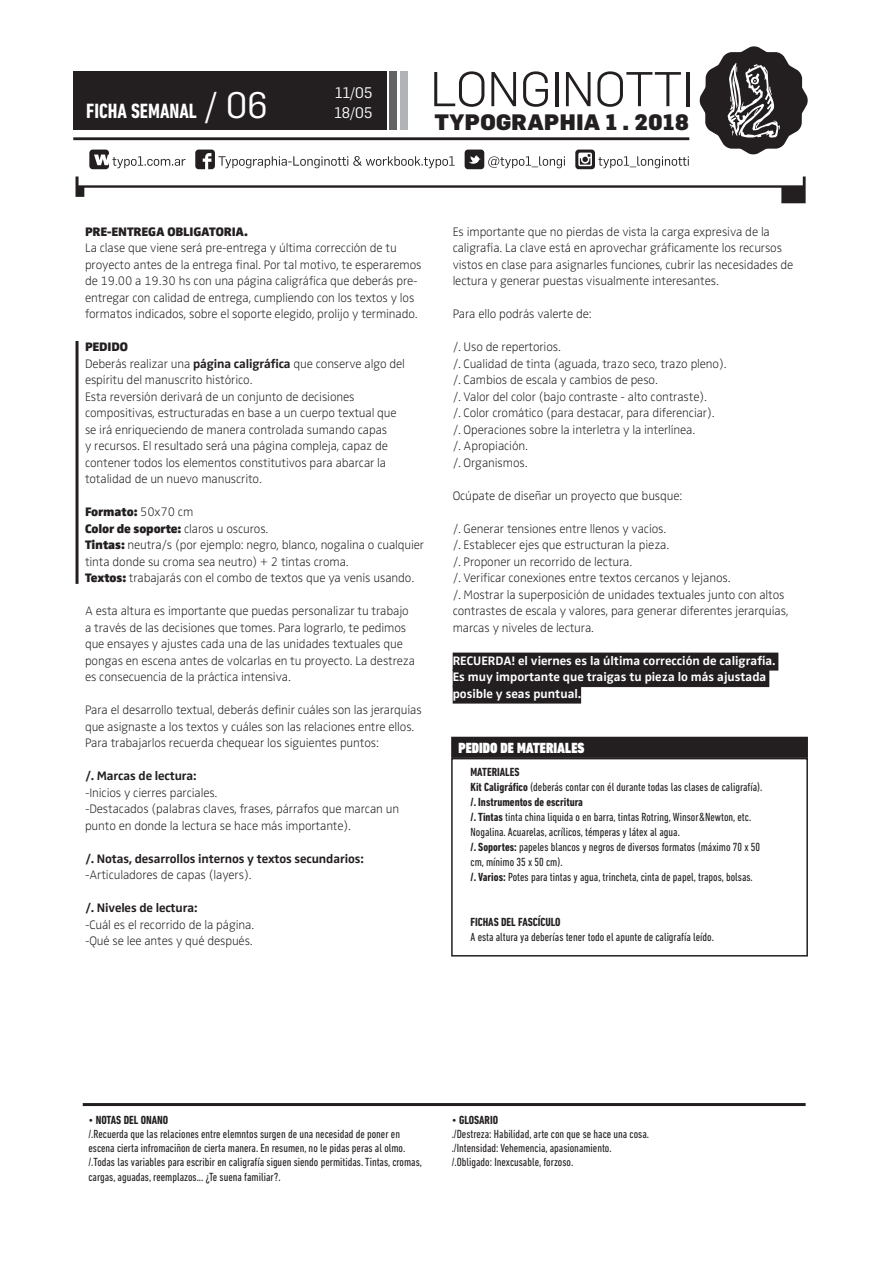
<style>
.page{position:relative;width:893px;height:1263px;background:#fff}
.page>*{position:absolute;margin:0;border:0;box-sizing:border-box;transform-origin:0 0}
.t1{font:900 21.9px "Flama";letter-spacing:.02em;color:#231f20}
.Materiales_texto{font:700 condensed 21px "DIN Next LT Pro";color:#fff}
.t2{font:900 condensed 15px "DIN Next LT Pro";color:#fff}
.Pedido_titulo{font:15px "Flama";color:#fff}
.Materiales_texto-2{font:12.75px/16.5px "Zwo w 1";letter-spacing:-.01em;color:#231f20}
.Materiales_texto-3{font:12.75px/16.5px "Zwo w 6";color:#fff}
.Materiales_texto-4{font:12.75px/16.5px "Zwo w 6";letter-spacing:-.01em;color:#231f20}
.Materiales_texto-5{font:12.75px "Zwo w 8";letter-spacing:-.01em;color:#231f20}
.Materiales_texto-6{font:condensed 12px/14.2px "DIN Next LT Pro";color:#231f20}
.Materiales_texto-7{font:700 condensed 12px "DIN Next LT Pro";color:#231f20}
.s1{font-family:"Flama";font-weight:400;font-stretch:normal;font-size:36.15px}
.s2{font-family:"Zwo w 6"}
.s3{font-family:"Zwo w 1"}
.s4{font-family:"Zwo w 8"}
.s5{font-weight:700}
.s6{font-weight:400}
</style>
<div class="page">
<div style="left:74px;top:71px;width:313px;height:59px;background:#231f20"></div>
<div style="left:389px;top:71px;width:8px;height:59px;background:#636366"></div>
<div style="left:400px;top:71px;width:8px;height:59px;background:#b2b3b7"></div>
<svg style="left:699px;top:46px;width:109px;height:109px"></svg>
<svg style="left:434px;top:71px;width:50px;height:36px"></svg>
<svg style="left:491px;top:72px;width:25px;height:34px"></svg>
<svg style="left:523px;top:71px;width:25px;height:36px"></svg>
<hr style="left:555px;top:72px;width:3px;height:34px;background:#231f20">
<svg style="left:566px;top:72px;width:24px;height:34px"></svg>
<svg style="left:597px;top:71px;width:84px;height:36px"></svg>
<hr style="left:686px;top:72px;width:3px;height:34px;background:#231f20">
<hr style="left:73px;top:137px;width:616px;height:3px;background:#231f20">
<div style="left:453px;top:653px;width:325px;height:18px;background:#231f20"></div>
<div style="left:453px;top:669px;width:316px;height:18px;background:#231f20"></div>
<div style="left:453px;top:686px;width:128px;height:18px;background:#231f20"></div>
<svg style="left:76px;top:176px;width:730px;height:27px"></svg>
<hr style="left:83px;top:1103px;width:723px;height:3px;background:#231f20">
<hr style="left:76px;top:341px;width:3px;height:243px;background:#231f20">
<svg style="left:89px;top:150px;width:600px;height:19px"></svg>
<div style="left:453px;top:738px;width:353px;height:18px;background:#231f20"></div>
<div style="left:451px;top:737px;width:357px;height:21px;border:3px solid #231f20"></div>
<div style="left:451px;top:758px;width:357px;height:198px;border:2px solid #231f20"></div>
<p class="Materiales_texto" style="left:86px;top:99px;width:183px">FICHA SEMANAL <span class="s1">/ 06</span></p>
<p class="Pedido_titulo" style="left:335px;top:82px;width:39px">11/05</p>
<p class="Pedido_titulo" style="left:334px;top:102px;width:39px">18/05</p>
<p class="t1" style="left:434px;top:106px;width:256px">TYPOGRAPHIA 1 . 2018</p>
<p class="Materiales_texto-5" style="left:85px;top:224px;width:164px">PRE-ENTREGA OBLIGATORIA.</p>
<p class="Materiales_texto-2" style="left:85px;top:239px;width:338px">La clase que viene será pre-entrega y última corrección de tu proyecto antes de la entrega final. Por tal motivo, te esperaremos de 19.00 a 19.30 hs con una página caligráfica que deberás pre&shy;entregar con calidad de entrega, cumpliendo con los textos y los formatos indicados, sobre el soporte elegido, prolijo y terminado.</p>
<p class="Materiales_texto-5" style="left:85px;top:339px;width:44px">PEDIDO</p>
<p class="Materiales_texto-2" style="left:85px;top:355px;width:322px">Deberás realizar una <span class="s2">página caligráfica</span> que conserve algo del espíritu del manuscrito histórico.</p>
<p class="Materiales_texto-2" style="left:85px;top:388px;width:313px">Esta reversión derivará de un conjunto de decisiones compositivas, estructuradas en base a un cuerpo textual que se irá enriqueciendo de manera controlada sumando capas y recursos. El resultado será una página compleja, capaz de contener todos los elementos constitutivos para abarcar la totalidad de un nuevo manuscrito.</p>
<p class="Materiales_texto-5" style="left:85px;top:504px;width:110px">Formato: <span class="s3">50x70 cm</span></p>
<p class="Materiales_texto-5" style="left:85px;top:521px;width:185px">Color de soporte: <span class="s3">claros u oscuros.</span></p>
<p class="Materiales_texto-2" style="left:85px;top:536px;width:341px"><span class="s4">Tintas:</span> neutra/s (por ejemplo: negro, blanco, nogalina o cualquier tinta donde su croma sea neutro) + 2 tintas croma.</p>
<p class="Materiales_texto-2" style="left:85px;top:569px;width:331px"><span class="s4">Textos:</span> trabajarás con el combo de textos que ya venís usando.</p>
<p class="Materiales_texto-2" style="left:85px;top:602px;width:332px">A esta altura es importante que puedas personalizar tu trabajo a través de las decisiones que tomes. Para lograrlo, te pedimos que ensayes y ajustes cada una de las unidades textuales que pongas en escena antes de volcarlas en tu proyecto. La destreza es consecuencia de la práctica intensiva.</p>
<p class="Materiales_texto-2" style="left:85px;top:701px;width:338px">Para el desarrollo textual, deberás definir cuáles son las jerarquías que asignaste a los textos y cuáles son las relaciones entre ellos.<br>Para trabajarlos recuerda chequear los siguientes puntos:</p>
<p class="Materiales_texto-4" style="left:85px;top:767px;width:113px">/. Marcas de lectura:</p>
<p class="Materiales_texto-2" style="left:85px;top:784px;width:134px">-Inicios y cierres parciales.</p>
<p class="Materiales_texto-2" style="left:85px;top:800px;width:316px">-Destacados (palabras claves, frases, párrafos que marcan un punto en donde la lectura se hace más importante).</p>
<p class="Materiales_texto-4" style="left:85px;top:850px;width:280px">/. Notas, desarrollos internos y textos secundarios: <span class="s3">-Articuladores de capas (layers).</span></p>
<p class="Materiales_texto-4" style="left:85px;top:899px;width:114px">/. Niveles de lectura:</p>
<p class="Materiales_texto-2" style="left:85px;top:916px;width:171px">-Cuál es el recorrido de la página.</p>
<p class="Materiales_texto-2" style="left:85px;top:932px;width:169px">-Qué se lee antes y qué después.</p>
<p class="Materiales_texto-2" style="left:453px;top:223px;width:342px">Es importante que no pierdas de vista la carga expresiva de la caligrafía. La clave está en aprovechar gráficamente los recursos vistos en clase para asignarles funciones, cubrir las necesidades de lectura y generar puestas visualmente interesantes.</p>
<p class="Materiales_texto-2" style="left:453px;top:305px;width:140px">Para ello podrás valerte de:</p>
<p class="Materiales_texto-2" style="left:453px;top:338px;width:110px">/. Uso de repertorios.</p>
<p class="Materiales_texto-2" style="left:453px;top:355px;width:275px">/. Cualidad de tinta (aguada, trazo seco, trazo pleno).</p>
<p class="Materiales_texto-2" style="left:453px;top:371px;width:207px">/. Cambios de escala y cambios de peso.</p>
<p class="Materiales_texto-2" style="left:453px;top:388px;width:256px">/. Valor del color (bajo contraste - alto contraste).</p>
<p class="Materiales_texto-2" style="left:453px;top:404px;width:263px">/. Color cromático (para destacar, para diferenciar).</p>
<p class="Materiales_texto-2" style="left:453px;top:421px;width:244px">/. Operaciones sobre la interletra y la interlínea.</p>
<p class="Materiales_texto-2" style="left:453px;top:437px;width:77px">/. Apropiación.</p>
<p class="Materiales_texto-2" style="left:453px;top:454px;width:76px">/. Organismos.</p>
<p class="Materiales_texto-2" style="left:453px;top:487px;width:231px">Ocúpate de diseñar un proyecto que busque:</p>
<p class="Materiales_texto-2" style="left:453px;top:520px;width:215px">/. Generar tensiones entre llenos y vacíos.</p>
<p class="Materiales_texto-2" style="left:453px;top:536px;width:218px">/. Establecer ejes que estructuran la pieza.</p>
<p class="Materiales_texto-2" style="left:453px;top:553px;width:181px">/. Proponer un recorrido de lectura.</p>
<p class="Materiales_texto-2" style="left:453px;top:569px;width:279px">/. Verificar conexiones entre textos cercanos y lejanos.</p>
<p class="Materiales_texto-2" style="left:453px;top:586px;width:337px">/. Mostrar la superposición de unidades textuales junto con altos contrastes de escala y valores, para generar diferentes jerarquías, marcas y niveles de lectura.</p>
<p class="Materiales_texto-3" style="left:453px;top:652px;width:324px">RECUERDA! el viernes es la última corrección de caligrafía.<br>Es muy importante que traigas tu pieza lo más ajustada posible y seas puntual.</p>
<p class="t2" style="left:458px;top:739px;width:128px">PEDIDO DE MATERIALES</p>
<p class="Materiales_texto-7" style="left:470px;top:765px;width:51px">MATERIALES</p>
<p class="Materiales_texto-6" style="left:470px;top:780px;width:293px"><span class="s5">Kit Caligráfico</span> (deberás contar con él durante todas las clases de caligrafía).</p>
<p class="Materiales_texto-7" style="left:470px;top:795px;width:114px">/. Instrumentos de escritura</p>
<p class="Materiales_texto-6" style="left:470px;top:809px;width:282px;line-height:15px"><span class="s5">/. Tintas</span> tinta china liquida o en barra, tintas Rotring, Winsor&amp;Newton, etc.<br>Nogalina. Acuarelas, acrílicos, témperas y látex al agua.</p>
<p class="Materiales_texto-6" style="left:470px;top:839px;width:291px;line-height:15px"><span class="s5">/. Soportes:</span> papeles blancos y negros de diversos formatos (máximo 70 x 50 cm, mínimo 35 x 50 cm).</p>
<p class="Materiales_texto-6" style="left:470px;top:870px;width:284px"><span class="s5">/. Varios:</span> Potes para tintas y agua, trincheta, cinta de papel, trapos, bolsas.</p>
<p class="Materiales_texto-7" style="left:470px;top:915px;width:92px">FICHAS DEL FASCÍCULO</p>
<p class="Materiales_texto-6" style="left:470px;top:930px;width:245px">A esta altura ya deberías tener todo el apunte de caligrafía leído.</p>
<p class="Materiales_texto-7" style="left:88px;top:1113px;width:81px"><span class="s6">•</span> NOTAS DEL ONANO</p>
<p class="Materiales_texto-6" style="left:88px;top:1126px;width:318px">/.Recuerda que las relaciones entre elemntos surgen de una necesidad de poner en escena cierta infromaciñon de cierta manera. En resumen, no le pidas peras al olmo.</p>
<p class="Materiales_texto-6" style="left:88px;top:1155px;width:335px">/.Todas las variables para escribir en caligrafía siguen siendo permitidas. Tintas, cromas, cargas, aguadas, reemplazos... ¿Te suena familiar?.</p>
<p class="Materiales_texto-7" style="left:452px;top:1113px;width:48px"><span class="s6">•</span> GLOSARIO</p>
<p class="Materiales_texto-6" style="left:452px;top:1126px;width:199px">./Destreza: Habilidad, arte con que se hace una cosa.</p>
<p class="Materiales_texto-6" style="left:452px;top:1141px;width:161px">./Intensidad: Vehemencia, apasionamiento.</p>
<p class="Materiales_texto-6" style="left:452px;top:1155px;width:123px">/.Obligado: Inexcusable, forzoso.</p>
</div>
